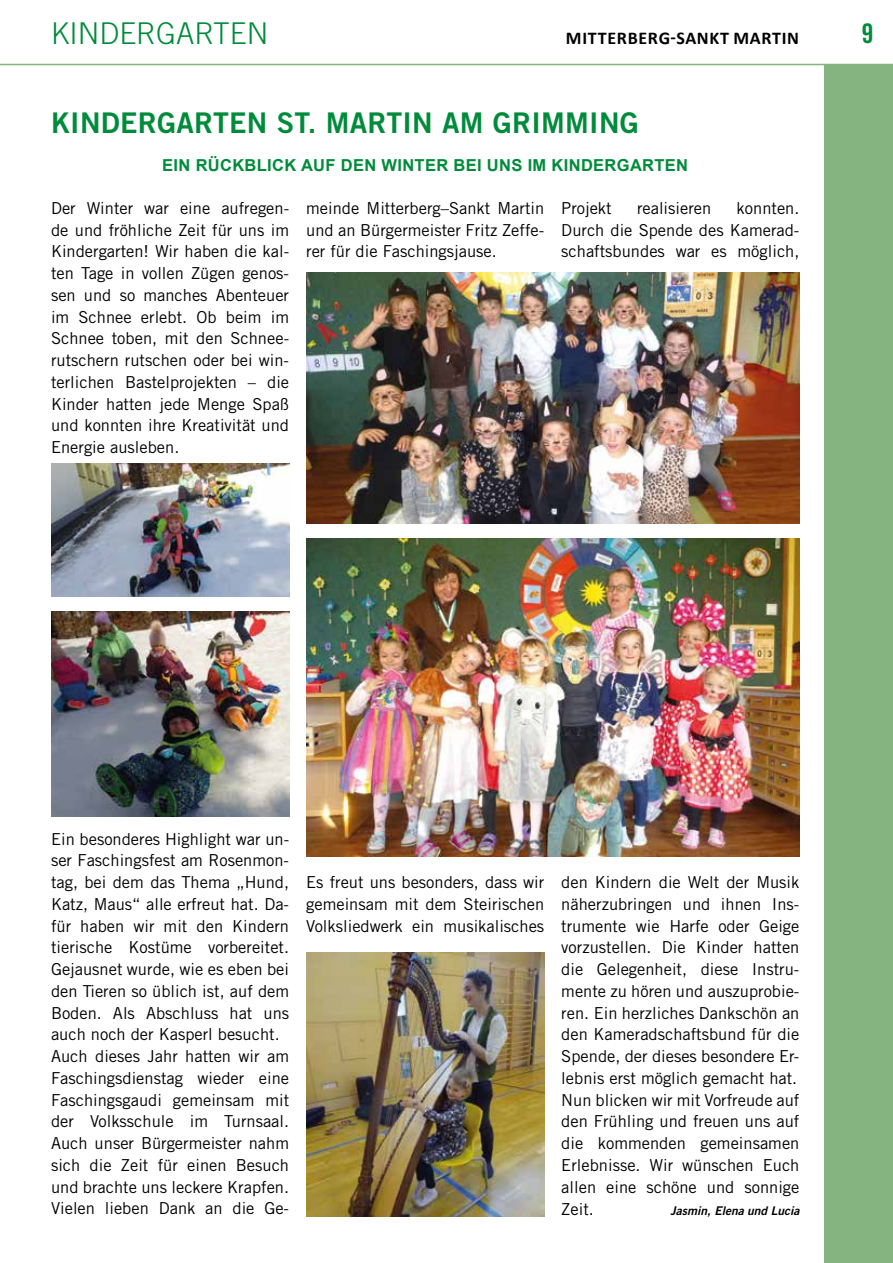
<style>
.page{position:relative;width:893px;height:1263px;background:#fff}
.page>*{position:absolute;margin:0;border:0;box-sizing:border-box;transform-origin:0 0}
.t1{font:300 30px "Trade Gothic LT Std";color:#008b3b}
.t2{font:28.5px "Trade Gothic LT Std Bd 2";letter-spacing:.01em;color:#008b3b}
.t3{font:27px "Trade Gothic LT Std Bd Cn 20";color:#008b3b}
.t4{font:700 18px "Calibri";letter-spacing:.04em;color:#000}
.t5{font:16.5px/21.8px "Trade Gothic LT Std";color:#000;text-align:justify}
.t6{font:700 16.5px "Arial";letter-spacing:.02em;color:#008b3b}
.t7{font:12px "Trade Gothic LT Std Bd 2 Obl";color:#000}
</style>
<div class="page">
<hr style="left:0;top:64px;width:893px;height:1px;background:#86b480">
<div style="left:825px;top:64px;width:68px;height:1199px;background:#86b480"></div>
<img style="left:51px;top:463px;width:238px;height:134px">
<img style="left:51px;top:612px;width:238px;height:204px">
<img style="left:306px;top:273px;width:493px;height:250px">
<img style="left:306px;top:539px;width:493px;height:317px">
<img style="left:306px;top:952px;width:238px;height:264px">
<h1 class="t1" style="left:51px;top:15px;width:219px">KINDERGARTEN</h1>
<p class="t4" style="left:566px;top:26px;width:235px">MITTERBERG-SANKT MARTIN</p>
<h3 class="t3" style="left:861px;top:17px;width:13px">9</h3>
<h2 class="t2" style="left:51px;top:105px;width:589px">KINDERGARTEN ST. MARTIN AM GRIMMING</h2>
<p class="t6" style="left:162px;top:155px;width:527px">EIN RÜCKBLICK AUF DEN WINTER BEI UNS IM KINDERGARTEN</p>
<p class="t5" style="left:51px;top:197px;width:240px">Der Winter war eine aufregen&shy;de und fröhliche Zeit für uns im Kindergarten! Wir haben die kal&shy;ten Tage in vollen Zügen genos&shy;sen und so manches Abenteuer im Schnee erlebt. Ob beim im Schnee toben, mit den Schnee&shy;rutschern rutschen oder bei win&shy;terlichen Bastelprojekten – die Kinder hatten jede Menge Spaß und konnten ihre Kreativität und Energie ausleben.</p>
<p class="t5" style="left:561px;top:197px;width:52px">Projekt</p>
<p class="t5" style="left:637px;top:197px;width:76px">realisieren</p>
<p class="t5" style="left:306px;top:197px;width:240px">meinde Mitterberg–Sankt Martin und an Bürgermeister Fritz Zeffe&shy;rer für die Faschingsjause.</p>
<p class="t5" style="left:561px;top:197px;width:240px;text-indent:175px">konnten.<br>Durch die Spende des Kamerad&shy;schaftsbundes war es möglich,</p>
<p class="t5" style="left:51px;top:828px;width:240px;text-align:left">Ein besonderes Highlight war un&shy;ser Faschingsfest am Rosenmon&shy;tag, bei dem das Thema „Hund,<br>Katz, Maus“ alle erfreut hat. Da&shy;für haben wir mit den Kindern tierische Kostüme vorbereitet.<br>Gejausnet wurde, wie es eben bei den Tieren so üblich ist, auf dem<br>Boden. Als Abschluss hat uns auch noch der Kasperl besucht.<br>Auch dieses Jahr hatten wir am<br>Faschingsdienstag wieder eine<br>Faschingsgaudi gemeinsam mit der Volksschule im Turnsaal.<br>Auch unser Bürgermeister nahm sich die Zeit für einen Besuch und brachte uns leckere Krapfen.<br>Vielen lieben Dank an die Ge-</p>
<p class="t5" style="left:306px;top:871px;width:240px">Es freut uns besonders, dass wir gemeinsam mit dem Steirischen Volksliedwerk ein musikalisches</p>
<p class="t5" style="left:561px;top:871px;width:240px;text-align:left">den Kindern die Welt der Musik näherzubringen und ihnen Ins&shy;trumente wie Harfe oder Geige vorzustellen. Die Kinder hatten die Gelegenheit, diese Instru&shy;mente zu hören und auszuprobie&shy;ren. Ein herzliches Dankschön an den Kameradschaftsbund für die<br>Spende, der dieses besondere Er&shy;lebnis erst möglich gemacht hat.<br>Nun blicken wir mit Vorfreude auf den Frühling und freuen uns auf die kommenden gemeinsamen<br>Erlebnisse. Wir wünschen Euch allen eine schöne und sonnige<br>Zeit.</p>
<p class="t7" style="left:671px;top:1203px;width:130px">Jasmin, Elena und Lucia</p>
</div>
